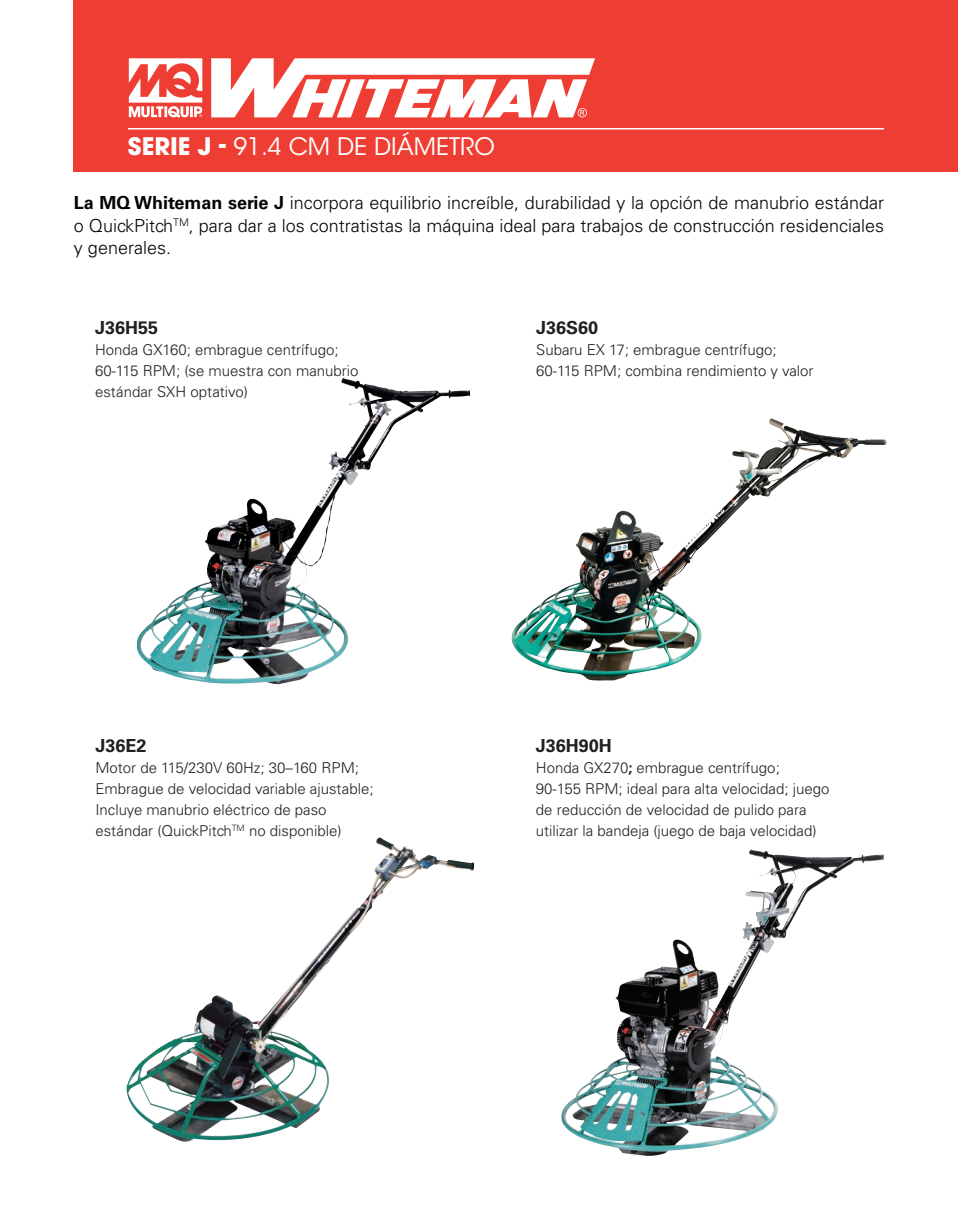
<style>
.page{position:relative;width:958px;height:1228px;background:#fff}
.page>*{position:absolute;margin:0;border:0;box-sizing:border-box;transform-origin:0 0}
.t1{font:24px "ITC Avant Garde Std";color:#fff}
.t2{font:300 18px/22.5px "Univers LT Std";color:#040503;text-align:justify}
.t3{font:700 18px "Univers LT Std";color:#231f20}
.t4{font:300 15px/21px "Univers LT Std";color:#231f20}
.s1{font-family:"ITC Avant Garde Pro";font-weight:700}
.s2{font-weight:700}
</style>
<div class="page">
<div style="left:74px;top:0;width:884px;height:171px;background:#ee3e34"></div>
<svg style="left:129px;top:58px;width:73px;height:59px"></svg>
<svg style="left:211px;top:58px;width:384px;height:59px"></svg>
<hr style="left:128px;top:128px;width:756px;height:1px;background:#fff">
<img style="left:136px;top:380px;width:234px;height:305px">
<img style="left:126px;top:837px;width:349px;height:305px">
<img style="left:511px;top:418px;width:278px;height:257px">
<img style="left:561px;top:850px;width:220px;height:303px">
<h1 class="t1" style="left:128px;top:132px;width:368px"><span class="s1">SERIE J -</span> 91.4 CM DE DIÁMETRO</h1>
<p class="t2" style="left:74px;top:192px;width:812px"><span class="s2">La MQ Whiteman serie J</span> incorpora equilibrio increíble, durabilidad y la opción de manubrio estándar o QuickPitch<sup>TM</sup>, para dar a los contratistas la máquina ideal para trabajos de construcción residenciales y generales.</p>
<p class="t3" style="left:95px;top:317px;width:65px">J36H55</p>
<p class="t4" style="left:95px;top:339px;width:265px">Honda GX160; embrague centrífugo;<br>60-115 RPM; (se muestra con manubrio estándar SXH optativo)</p>
<p class="t3" style="left:95px;top:735px;width:53px">J36E2</p>
<p class="t4" style="left:95px;top:758px;width:280px">Motor de 115/230V 60Hz; 30–160 RPM; Embrague de velocidad variable ajustable; Incluye manubrio eléctrico de paso estándar (QuickPitch<sup>TM</sup> no disponible)</p>
<p class="t3" style="left:536px;top:317px;width:64px">J36S60</p>
<p class="t4" style="left:536px;top:339px;width:279px">Subaru EX 17; embrague centrífugo;<br>60-115 RPM; combina rendimiento y valor</p>
<p class="t3" style="left:536px;top:735px;width:78px">J36H90H</p>
<p class="t4" style="left:536px;top:758px;width:295px">Honda GX270<span class="s2">;</span> embrague centrífugo;<br>90-155 RPM; ideal para alta velocidad; juego de reducción de velocidad de pulido para utilizar la bandeja (juego de baja velocidad)</p>
</div>
